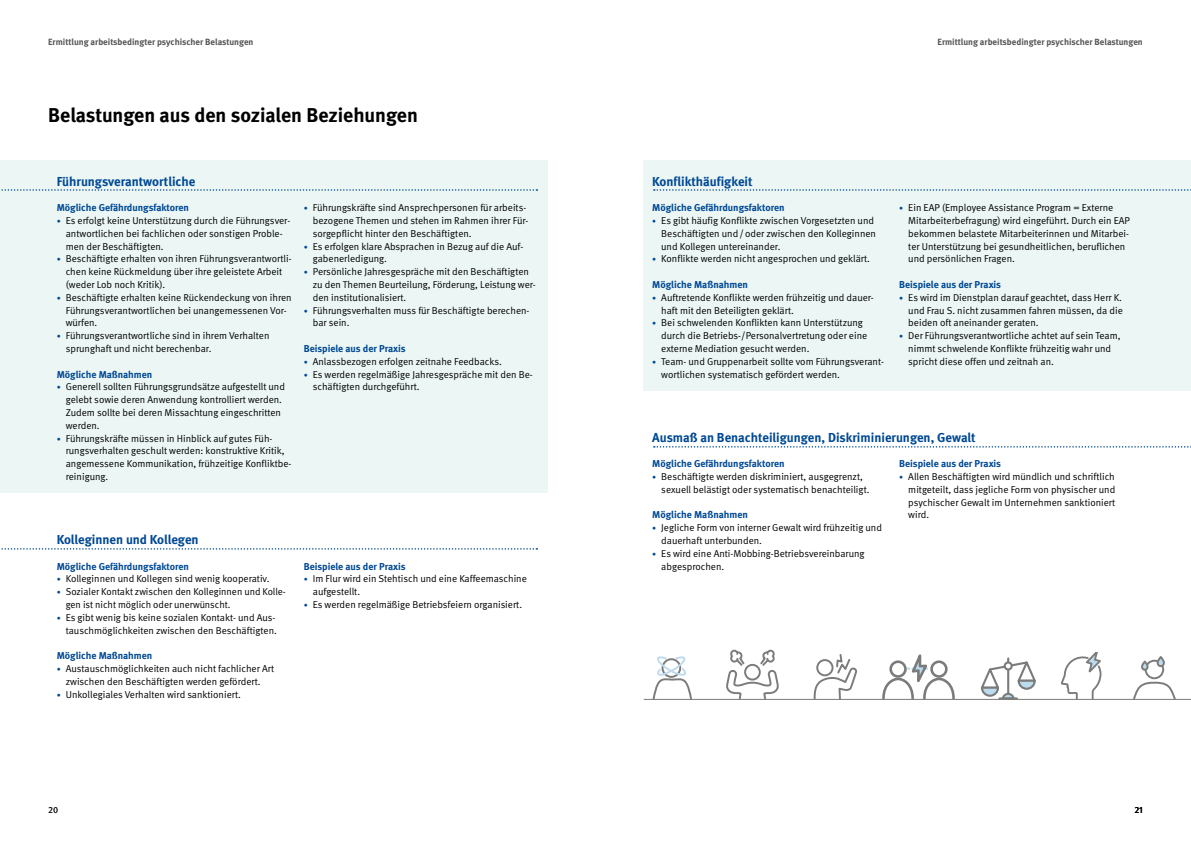
<style>
.page{position:relative;width:1191px;height:842px;background:#fff}
.page>*{position:absolute;margin:0;border:0;box-sizing:border-box;transform-origin:0 0}
._01_Überschriften_D_-_Überschrift_schwarz{font:700 20px "DGUV Meta";color:#000}
._01_Überschriften_Überschrift_Gefährdungs{font:700 13px "DGUV Meta";color:#004994}
.t1{font:10px/12.8px "DGUV Meta";color:#000}
._01_Überschriften_Zwischenüberschrift_Bla{font:700 10px "DGUV Meta";color:#004994}
.t2{font:700 9px "DGUV Meta";color:#575656}
.t3{font:500 9px "DGUV Meta";color:#000}
.s1{font-size:8px;color:#004994}
</style>
<div class="page">
<div style="left:643px;top:160px;width:548px;height:230px;background:#ebf6f5"></div>
<svg style="left:654px;top:189px;width:537px;height:2px"></svg>
<svg style="left:654px;top:446px;width:537px;height:2px"></svg>
<div style="left:0;top:160px;width:547px;height:333px;background:#ebf6f5"></div>
<svg style="left:1px;top:189px;width:536px;height:2px"></svg>
<svg style="left:1px;top:548px;width:536px;height:2px"></svg>
<hr style="left:643px;top:699px;width:548px;height:1px;background:#7b7b7a">
<svg style="left:643px;top:649px;width:221px;height:51px"></svg>
<svg style="left:872px;top:652px;width:313px;height:48px"></svg>
<div style="left:1142px;top:661px;width:5px;height:9px;background:#bddbef;border-radius:3px"></div>
<div style="left:1141px;top:661px;width:7px;height:10px;border:2px solid #7b7b7a;border-radius:3px"></div>
<p class="t2" style="left:48px;top:36px;width:207px">Ermittlung arbeitsbedingter psychischer Belastungen</p>
<p class="t2" style="left:937px;top:36px;width:207px">Ermittlung arbeitsbedingter psychischer Belastungen</p>
<h1 class="_01_Überschriften_D_-_Überschrift_schwarz" style="left:48px;top:103px;width:371px">Belastungen aus den sozialen Beziehungen</h1>
<p class="_01_Überschriften_Überschrift_Gefährdungs" style="left:57px;top:173px;width:140px">Führungsverantwortliche</p>
<h3 class="_01_Überschriften_Zwischenüberschrift_Bla" style="left:57px;top:202px;width:134px">Mögliche Gefährdungsfaktoren</h3>
<p class="t1" style="left:66px;top:214px;width:226px;text-indent:-9px"><span class="s1">•</span> Es erfolgt keine Unterstützung durch die Führungsver&shy;antwortlichen bei fachlichen oder sonstigen Proble&shy;men der Beschäftigten.</p>
<p class="t1" style="left:66px;top:253px;width:227px;text-indent:-9px"><span class="s1">•</span> Beschäftigte erhalten von ihren Führungsverantwortli&shy;chen keine Rückmeldung über ihre geleistete Arbeit (weder Lob noch Kritik).</p>
<p class="t1" style="left:66px;top:291px;width:227px;text-indent:-9px"><span class="s1">•</span> Beschäftigte erhalten keine Rückendeckung von ihren<br>Führungsverantwortlichen bei unangemessenen Vor&shy;würfen.</p>
<p class="t1" style="left:66px;top:330px;width:205px;text-indent:-9px"><span class="s1">•</span> Führungsverantwortliche sind in ihrem Verhalten sprunghaft und nicht berechenbar.</p>
<h3 class="_01_Überschriften_Zwischenüberschrift_Bla" style="left:57px;top:368px;width:97px">Mögliche Maßnahmen</h3>
<p class="t1" style="left:66px;top:381px;width:221px;text-indent:-9px"><span class="s1">•</span> Generell sollten Führungsgrundsätze aufgestellt und gelebt sowie deren Anwendung kontrolliert werden.<br>Zudem sollte bei deren Missachtung eingeschritten werden.</p>
<p class="t1" style="left:66px;top:432px;width:227px;text-indent:-9px"><span class="s1">•</span> Führungskräfte müssen in Hinblick auf gutes Füh&shy;rungsverhalten geschult werden: konstruktive Kritik, angemessene Kommunikation, frühzeitige Konfliktbe&shy;reinigung.</p>
<p class="t1" style="left:313px;top:202px;width:217px;text-indent:-9px"><span class="s1">•</span> Führungskräfte sind Ansprechpersonen für arbeits&shy;bezogene Themen und stehen im Rahmen ihrer Für&shy;sorgepflicht hinter den Beschäftigten.</p>
<p class="t1" style="left:313px;top:240px;width:211px;text-indent:-9px"><span class="s1">•</span> Es erfolgen klare Absprachen in Bezug auf die Auf&shy;gabenerledigung.</p>
<p class="t1" style="left:313px;top:266px;width:224px;text-indent:-9px"><span class="s1">•</span> Persönliche Jahresgespräche mit den Beschäftigten zu den Themen Beurteilung, Förderung, Leistung wer&shy;den institutionalisiert.</p>
<p class="t1" style="left:313px;top:304px;width:218px;text-indent:-9px"><span class="s1">•</span> Führungsverhalten muss für Beschäftigte berechen&shy;bar sein.</p>
<h3 class="_01_Überschriften_Zwischenüberschrift_Bla" style="left:304px;top:343px;width:103px">Beispiele aus der Praxis</h3>
<p class="t1" style="left:304px;top:355px;width:200px"><span class="s1">•</span> Anlassbezogen erfolgen zeitnahe Feedbacks.</p>
<p class="t1" style="left:313px;top:368px;width:221px;text-indent:-9px"><span class="s1">•</span> Es werden regelmäßige Jahresgespräche mit den Be&shy;schäftigten durchgeführt.</p>
<p class="_01_Überschriften_Überschrift_Gefährdungs" style="left:57px;top:532px;width:143px">Kolleginnen und Kollegen</p>
<h3 class="_01_Überschriften_Zwischenüberschrift_Bla" style="left:57px;top:560px;width:134px">Mögliche Gefährdungsfaktoren</h3>
<p class="t1" style="left:57px;top:573px;width:214px"><span class="s1">•</span> Kolleginnen und Kollegen sind wenig kooperativ.</p>
<p class="t1" style="left:66px;top:586px;width:221px;text-indent:-9px"><span class="s1">•</span> Sozialer Kontakt zwischen den Kolleginnen und Kolle&shy;gen ist nicht möglich oder unerwünscht.</p>
<p class="t1" style="left:57px;top:611px;width:222px;text-align:right"><span class="s1">•</span> Es gibt wenig bis keine sozialen Kontakt- und Aus&shy;tauschmöglichkeiten zwischen den Beschäftigten.</p>
<h3 class="_01_Überschriften_Zwischenüberschrift_Bla" style="left:57px;top:650px;width:97px">Mögliche Maßnahmen</h3>
<p class="t1" style="left:57px;top:662px;width:219px;text-align:center"><span class="s1">•</span> Austauschmöglichkeiten auch nicht fachlicher Art zwischen den Beschäftigten werden gefördert.</p>
<p class="t1" style="left:57px;top:688px;width:186px"><span class="s1">•</span> Unkollegiales Verhalten wird sanktioniert.</p>
<h3 class="_01_Überschriften_Zwischenüberschrift_Bla" style="left:304px;top:560px;width:103px">Beispiele aus der Praxis</h3>
<p class="t1" style="left:313px;top:573px;width:215px;text-indent:-9px"><span class="s1">•</span> Im Flur wird ein Stehtisch und eine Kaffeemaschine aufgestellt.</p>
<p class="t1" style="left:304px;top:598px;width:220px"><span class="s1">•</span> Es werden regelmäßige Betriebsfeiern organisiert.</p>
<p class="_01_Überschriften_Überschrift_Gefährdungs" style="left:652px;top:173px;width:102px">Konflikthäufigkeit</p>
<h3 class="_01_Überschriften_Zwischenüberschrift_Bla" style="left:652px;top:202px;width:134px">Mögliche Gefährdungsfaktoren</h3>
<p class="t1" style="left:661px;top:214px;width:216px;text-indent:-9px"><span class="s1">•</span> Es gibt häufig Konflikte zwischen Vorgesetzten und<br>Beschäftigten und/oder zwischen den Kolleginnen und Kollegen untereinander.</p>
<p class="t1" style="left:652px;top:253px;width:219px"><span class="s1">•</span> Konflikte werden nicht angesprochen und geklärt.</p>
<h3 class="_01_Überschriften_Zwischenüberschrift_Bla" style="left:652px;top:279px;width:97px">Mögliche Maßnahmen</h3>
<p class="t1" style="left:661px;top:291px;width:214px;text-indent:-9px"><span class="s1">•</span> Auftretende Konflikte werden frühzeitig und dauer&shy;haft mit den Beteiligten geklärt.</p>
<p class="t1" style="left:661px;top:317px;width:207px;text-indent:-9px"><span class="s1">•</span> Bei schwelenden Konflikten kann Unterstützung durch die Betriebs-/Personalvertretung oder eine externe Mediation gesucht werden.</p>
<p class="t1" style="left:661px;top:355px;width:224px;text-indent:-9px"><span class="s1">•</span> Team- und Gruppenarbeit sollte vom Führungsverant&shy;wortlichen systematisch gefördert werden.</p>
<p class="t1" style="left:908px;top:202px;width:223px;text-indent:-9px"><span class="s1">•</span> Ein EAP (Employee Assistance Program = Externe Mitarbeiterbefragung) wird eingeführt. Durch ein EAP bekommen belastete Mitarbeiterinnen und Mitarbei&shy;ter Unterstützung bei gesundheitlichen, beruflichen und persönlichen Fragen.</p>
<h3 class="_01_Überschriften_Zwischenüberschrift_Bla" style="left:899px;top:279px;width:103px">Beispiele aus der Praxis</h3>
<p class="t1" style="left:908px;top:291px;width:216px;text-align:justify;text-indent:-9px"><span class="s1">•</span> Es wird im Dienstplan darauf geachtet, dass Herr K. und Frau S. nicht zusammen fahren müssen, da die beiden oft aneinander geraten.</p>
<p class="t1" style="left:908px;top:330px;width:214px;text-indent:-9px"><span class="s1">•</span> Der Führungsverantwortliche achtet auf sein Team, nimmt schwelende Konflikte frühzeitig wahr und spricht diese offen und zeitnah an.</p>
<p class="_01_Überschriften_Überschrift_Gefährdungs" style="left:652px;top:429px;width:325px">Ausmaß an Benachteiligungen, Diskriminierungen, Gewalt</p>
<h3 class="_01_Überschriften_Zwischenüberschrift_Bla" style="left:652px;top:458px;width:134px">Mögliche Gefährdungsfaktoren</h3>
<p class="t1" style="left:661px;top:470px;width:210px;text-indent:-9px"><span class="s1">•</span> Beschäftigte werden diskriminiert, ausgegrenzt, sexuell belästigt oder systematisch benachteiligt.</p>
<h3 class="_01_Überschriften_Zwischenüberschrift_Bla" style="left:652px;top:509px;width:97px">Mögliche Maßnahmen</h3>
<p class="t1" style="left:661px;top:522px;width:222px;text-indent:-9px"><span class="s1">•</span> Jegliche Form von interner Gewalt wird frühzeitig und dauerhaft unterbunden.</p>
<p class="t1" style="left:661px;top:547px;width:205px;text-indent:-9px"><span class="s1">•</span> Es wird eine Anti-Mobbing-Betriebsvereinbarung abgesprochen.</p>
<h3 class="_01_Überschriften_Zwischenüberschrift_Bla" style="left:899px;top:458px;width:103px">Beispiele aus der Praxis</h3>
<p class="t1" style="left:908px;top:470px;width:208px;text-align:justify;text-indent:-9px"><span class="s1">•</span> Allen Beschäftigten wird mündlich und schriftlich mitgeteilt, dass jegliche Form von physischer und psychischer Gewalt im Unternehmen sanktioniert wird.</p>
<p class="t3" style="left:48px;top:804px;width:12px">20</p>
<p class="t3" style="left:1134px;top:804px;width:10px">21</p>
</div>
